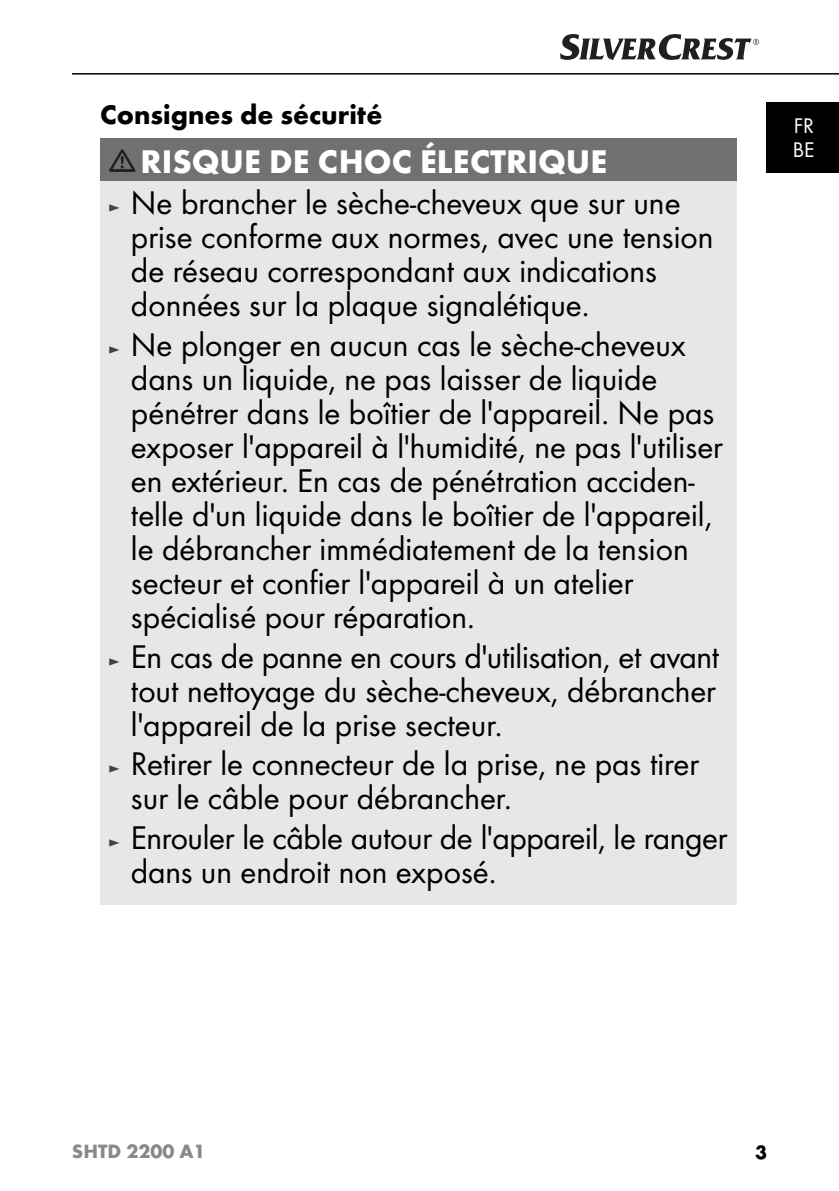
<style>
.page{position:relative;width:839px;height:1191px;background:#fff}
.page>*{position:absolute;margin:0;border:0;box-sizing:border-box;transform-origin:0 0}
.t1{font:34px/34px "Futura Boo";color:#000}
.t2{font:700 34px "Futura";color:#fff}
.t3{font:700 28px "Futura";color:#000}
.t4{font:22px/24px "Futura Boo";color:#fff}
.t5{font:700 20px "Futura";color:#898989}
.t6{font:700 20px "Futura";color:#000}
.s1{font-size:18px;color:#434343}
</style>
<div class="page">
<hr style="left:72px;top:73px;width:767px;height:2px;background:#000">
<svg style="left:560px;top:34px;width:199px;height:26px"></svg>
<div style="left:767px;top:102px;width:72px;height:71px;background:#000"></div>
<div style="left:100px;top:138px;width:637px;height:43px;background:#717171"></div>
<div style="left:100px;top:181px;width:637px;height:723px;background:#e7e7e7"></div>
<svg style="left:109px;top:149px;width:26px;height:23px"></svg>
<p class="t3" style="left:100px;top:104px;width:284px">Consignes de sécurité</p>
<p class="t2" style="left:140px;top:148px;width:468px">RISQUE DE CHOC ÉLECTRIQUE</p>
<p class="t1" style="left:131px;top:188px;width:584px;text-indent:-23px"><span class="s1">►</span> Ne brancher le sèche-cheveux que sur une prise conforme aux normes, avec une tension de réseau correspondant aux indications données sur la plaque signalétique.</p>
<p class="t1" style="left:131px;top:329px;width:593px;text-indent:-23px"><span class="s1">►</span> Ne plonger en aucun cas le sèche-cheveux dans un liquide, ne pas laisser de liquide pénétrer dans le boîtier de l'appareil. Ne pas exposer l'appareil à l'humidité, ne pas l'utiliser en extérieur. En cas de pénétration acciden&shy;telle d'un liquide dans le boîtier de l'appareil, le débrancher immédiatement de la tension secteur et confier l'appareil à un atelier spécialisé pour réparation.</p>
<p class="t1" style="left:131px;top:641px;width:590px;text-align:justify;text-indent:-23px"><span class="s1">►</span> En cas de panne en cours d'utilisation, et avant tout nettoyage du sèche-cheveux, débrancher l'appareil de la prise secteur.</p>
<p class="t1" style="left:131px;top:749px;width:570px;text-indent:-23px"><span class="s1">►</span> Retirer le connecteur de la prise, ne pas tirer sur le câble pour débrancher.</p>
<p class="t1" style="left:131px;top:822px;width:598px;text-indent:-23px"><span class="s1">►</span> Enrouler le câble autour de l'appareil, le ranger dans un endroit non exposé.</p>
<p class="t4" style="left:793px;top:114px;width:23px">FR<br>BE</p>
<p class="t5" style="left:72px;top:1143px;width:135px">SHTD 2200 A1</p>
<p class="t6" style="left:755px;top:1144px;width:13px">3</p>
</div>
